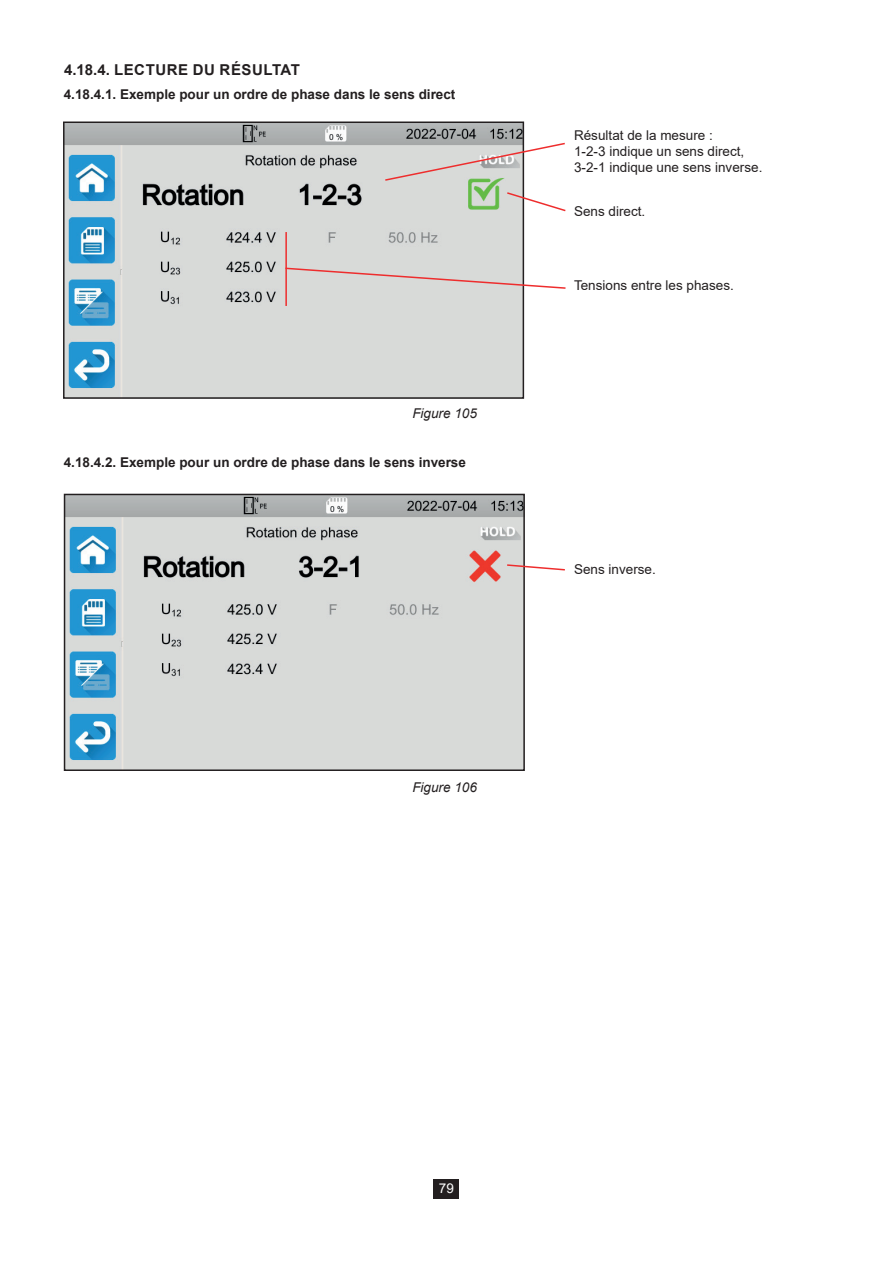
<style>
.page{position:relative;width:893px;height:1263px;background:#fff}
.page>*{position:absolute;margin:0;border:0;box-sizing:border-box;transform-origin:0 0}
.t1{font:700 15px "Arial";letter-spacing:.035em;color:#231f20}
.t2{font:13.5px/16.2px "Arial";color:#231f20}
.t3{font:700 13.5px "Arial";color:#231f20}
.t4{font:italic 13.5px "Arial";color:#231f20}
.t5{font:13.5px "Arial";color:#fff}
</style>
<div class="page">
<div style="left:434px;top:1179px;width:25px;height:19px;background:#231f20"></div>
<img style="left:67px;top:497px;width:455px;height:271px">
<div style="left:64px;top:494px;width:461px;height:277px;border:2px solid #231f20"></div>
<img style="left:66px;top:124px;width:455px;height:272px">
<div style="left:63px;top:121px;width:461px;height:278px;border:2px solid #231f20"></div>
<svg style="left:384px;top:142px;width:181px;height:40px"></svg>
<svg style="left:505px;top:191px;width:61px;height:21px"></svg>
<svg style="left:505px;top:563px;width:60px;height:8px"></svg>
<svg style="left:284px;top:267px;width:282px;height:23px;background:#ddd2d1"></svg>
<hr style="left:285px;top:232px;width:2px;height:74px;background:#ee2d2d">
<p class="t1" style="left:64px;top:59px;width:237px">4.18.4. LECTURE DU RÉSULTAT</p>
<p class="t3" style="left:64px;top:85px;width:393px">4.18.4.1. Exemple pour un ordre de phase dans le sens direct</p>
<p class="t4" style="left:412px;top:405px;width:66px">Figure 105</p>
<p class="t3" style="left:64px;top:452px;width:404px">4.18.4.2. Exemple pour un ordre de phase dans le sens inverse</p>
<p class="t4" style="left:412px;top:779px;width:66px">Figure 106</p>
<p class="t2" style="left:574px;top:127px;width:190px">Résultat de la mesure :<br>1-2-3 indique un sens direct,<br>3-2-1 indique une sens inverse.</p>
<p class="t2" style="left:574px;top:203px;width:73px">Sens direct.</p>
<p class="t2" style="left:574px;top:278px;width:161px">Tensions entre les phases.</p>
<p class="t2" style="left:574px;top:561px;width:83px">Sens inverse.</p>
<p class="t5" style="left:439px;top:1179px;width:17px">79</p>
</div>
